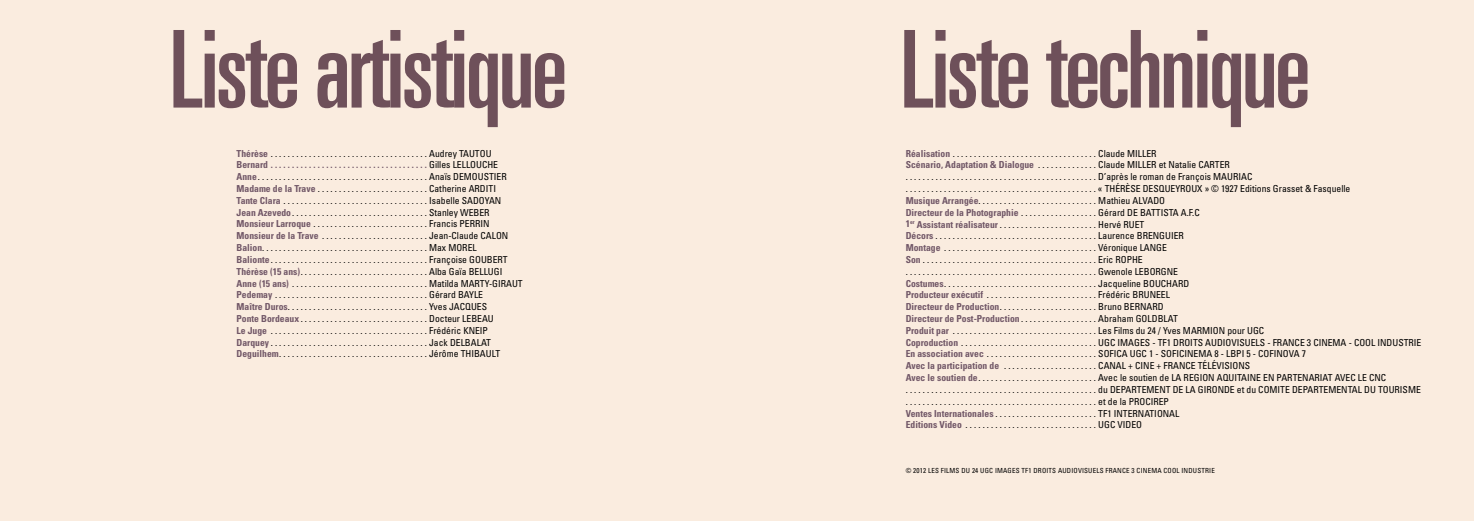
<style>
.page{position:relative;width:1474px;height:521px;background:#fff}
.page>*{position:absolute;margin:0;border:0;box-sizing:border-box;transform-origin:0 0}
.t1{font:ultra-condensed 107.45px "Univers LT Std";letter-spacing:-.025em;color:#715767}
.t2{font:condensed 9.62px/11.8px "Univers LT Std";color:#000}
.t3{font:700 condensed 9.62px "Univers LT Std";color:#715767}
.t4{font:condensed 7px "Univers LT Std";letter-spacing:.025em;color:#000}
.s1{font-weight:700;color:#715767}
.s2{font-weight:400;color:#000}
</style>
<div class="page">
<div style="left:0;top:0;width:1473px;height:521px;background:#faecdf"></div>
<h1 class="t1" style="left:169px;top:8px;width:399px">Liste artistique</h1>
<h1 class="t1" style="left:900px;top:8px;width:412px">Liste technique</h1>
<p class="t2" style="left:236px;top:147px;width:37px"><span class="s1">Thérèse</span> ......................................</p>
<p class="t2" style="left:429px;top:147px;width:64px">Audrey TAUTOU</p>
<p class="t3" style="left:236px;top:159px;width:36px">Bernard......................................</p>
<p class="t2" style="left:429px;top:159px;width:70px">Gilles LELLOUCHE</p>
<p class="t2" style="left:236px;top:171px;width:24px"><span class="s1">Anne</span>.........................................</p>
<p class="t2" style="left:429px;top:171px;width:79px">Anaïs DEMOUSTIER</p>
<p class="t2" style="left:236px;top:183px;width:83px"><span class="s1">Madame de la Trave</span>...........................</p>
<p class="t2" style="left:429px;top:183px;width:68px">Catherine ARDITI</p>
<p class="t2" style="left:236px;top:194px;width:48px"><span class="s1">Tante Clara</span>...................................</p>
<p class="t2" style="left:429px;top:194px;width:74px">Isabelle SADOYAN</p>
<p class="t2" style="left:236px;top:206px;width:58px"><span class="s1">Jean Azevedo</span>.................................</p>
<p class="t2" style="left:429px;top:206px;width:62px">Stanley WEBER</p>
<p class="t2" style="left:236px;top:218px;width:78px"><span class="s1">Monsieur Larroque</span>............................</p>
<p class="t2" style="left:429px;top:218px;width:62px">Francis PERRIN</p>
<p class="t2" style="left:236px;top:230px;width:87px"><span class="s1">Monsieur de la Trave</span>..........................</p>
<p class="t2" style="left:905px;top:147px;width:48px"><span class="s1">Réalisation</span>...................................</p>
<p class="t2" style="left:1098px;top:147px;width:60px">Claude MILLER</p>
<p class="t3" style="left:905px;top:159px;width:134px">Scénario, Adaptation &amp; Dialogue <span class="s2">...............</span></p>
<p class="t2" style="left:905px;top:159px;width:446px;text-indent:192px">Claude MILLER et Natalie CARTER<br>. . . . . . . . . . . . . . . . . . . . . . . . . . . . . . . . . . . . . . . . . . . . . D’après le roman de François MAURIAC<br>. . . . . . . . . . . . . . . . . . . . . . . . . . . . . . . . . . . . . . . . . . . . . « THÉRÈSE DESQUEYROUX » © 1927 Editions Grasset &amp; Fasquelle <span class="s1">Musique Arrangée</span>. . . . . . . . . . . . . . . . . . . . . . . . . . . . Mathieu ALVADO<br><span class="s1">Directeur de la Photographie</span>...................</p>
<p class="t2" style="left:1098px;top:206px;width:103px">Gérard DE BATTISTA A.F.C</p>
<p class="t2" style="left:905px;top:218px;width:96px"><span class="s1">1</span><sup>er</sup> <span class="s1">Assistant réalisateur</span>........................</p>
<p class="t2" style="left:1098px;top:218px;width:47px">Hervé RUET</p>
<p class="t2" style="left:905px;top:230px;width:31px"><span class="s1">Décors</span>.......................................</p>
<p class="t2" style="left:1098px;top:230px;width:87px">Laurence BRENGUIER</p>
<p class="t2" style="left:905px;top:242px;width:40px"><span class="s1">Montage</span> .....................................</p>
<p class="t2" style="left:1098px;top:242px;width:70px">Véronique LANGE</p>
<p class="t2" style="left:905px;top:253px;width:19px"><span class="s1">Son</span>..........................................</p>
<p class="t2" style="left:236px;top:230px;width:273px;text-indent:192px">Jean-Claude CALON<br><span class="s1">Balion</span>. . . . . . . . . . . . . . . . . . . . . . . . . . . . . . . . . . . . . . . Max MOREL<br><span class="s1">Balionte</span>......................................</p>
<p class="t2" style="left:429px;top:253px;width:80px">Françoise GOUBERT</p>
<p class="t2" style="left:905px;top:253px;width:274px;text-indent:192px">Eric ROPHE<br>. . . . . . . . . . . . . . . . . . . . . . . . . . . . . . . . . . . . . . . . . . . . . Gwenole LEBORGNE<br><span class="s1">Costumes</span>.....................................</p>
<p class="t2" style="left:236px;top:265px;width:67px"><span class="s1">Thérèse (15 ans)</span>...............................</p>
<p class="t2" style="left:429px;top:265px;width:75px">Alba Gaïa BELLUGI</p>
<p class="t2" style="left:236px;top:277px;width:57px"><span class="s1">Anne (15 ans)</span>.................................</p>
<p class="t2" style="left:429px;top:277px;width:95px">Matilda MARTY-GIRAUT</p>
<p class="t2" style="left:236px;top:289px;width:40px"><span class="s1">Pedemay</span>.....................................</p>
<p class="t2" style="left:1098px;top:277px;width:92px">Jacqueline BOUCHARD</p>
<p class="t2" style="left:236px;top:289px;width:252px;text-indent:192px">Gérard BAYLE<br><span class="s1">Maître Duros</span>. . . . . . . . . . . . . . . . . . . . . . . . . . . . . . . . . Yves JACQUES<br><span class="s1">Ponte Bordeaux</span>...............................</p>
<p class="t2" style="left:905px;top:289px;width:83px"><span class="s1">Producteur exécutif</span> ...........................</p>
<p class="t2" style="left:1098px;top:289px;width:47px">Frédéric Bruneel</p>
<p class="t2" style="left:905px;top:301px;width:97px"><span class="s1">Directeur de Production</span>........................</p>
<p class="t2" style="left:1098px;top:301px;width:67px">Bruno BERNARD</p>
<p class="t3" style="left:905px;top:313px;width:117px">Directeur de Post-Production<span class="s2">...................</span></p>
<p class="t2" style="left:1098px;top:312px;width:81px">Abraham GOLDBLAT</p>
<p class="t2" style="left:905px;top:324px;width:49px"><span class="s1">Produit par</span> ...................................</p>
<p class="t2" style="left:1098px;top:324px;width:167px">Les Films du 24 / Yves MARMION pour UGC</p>
<p class="t2" style="left:905px;top:336px;width:57px"><span class="s1">Coproduction</span>.................................</p>
<p class="t2" style="left:1098px;top:336px;width:324px">UGC IMAGES - TF1 DROITS AUDIOVISUELS - FRANCE 3 CINEMA - COOL INDUSTRIE</p>
<p class="t2" style="left:905px;top:348px;width:83px"><span class="s1">En association avec</span>...........................</p>
<p class="t2" style="left:1098px;top:348px;width:209px">SOFICA UGC 1 - SOFICINEMA 8 - LBPI 5 - COFINOVA 7</p>
<p class="t2" style="left:905px;top:360px;width:100px"><span class="s1">Avec la participation de</span> .......................</p>
<p class="t2" style="left:1098px;top:360px;width:153px">CANAL + CINE + FRANCE TÉLÉVISIONS</p>
<p class="t2" style="left:905px;top:372px;width:76px"><span class="s1">Avec le soutien de</span>.............................</p>
<p class="t2" style="left:429px;top:312px;width:66px">Docteur LEBEAU</p>
<p class="t2" style="left:236px;top:324px;width:36px"><span class="s1">Le Juge</span> ......................................</p>
<p class="t2" style="left:429px;top:324px;width:60px">Frédéric KNEIP</p>
<p class="t2" style="left:236px;top:336px;width:36px"><span class="s1">Darquey</span>......................................</p>
<p class="t2" style="left:429px;top:336px;width:63px">Jack DELBALAT</p>
<p class="t2" style="left:236px;top:348px;width:46px"><span class="s1">Deguilhem</span>....................................</p>
<p class="t2" style="left:429px;top:348px;width:73px">Jérôme THIBAULT</p>
<p class="t2" style="left:905px;top:372px;width:516px;text-indent:192px">Avec le soutien de LA REGION AQUITAINE EN PARTENARIAT AVEC LE CNC<br>. . . . . . . . . . . . . . . . . . . . . . . . . . . . . . . . . . . . . . . . . . . . . du DEPARTEMENT DE LA GIRONDE et du COMITE DEPARTEMENTAL DU TOURISME . . . . . . . . . . . . . . . . . . . . . . . . . . . . . . . . . . . . . . . . . . . . . et de la PROCIREP<br><span class="s1">Ventes Internationales</span>.........................</p>
<p class="t2" style="left:1098px;top:407px;width:83px">TF1 INTERNATIONAL</p>
<p class="t2" style="left:905px;top:419px;width:61px"><span class="s1">Editions Video</span> ................................</p>
<p class="t2" style="left:1098px;top:419px;width:45px">UGC VIDEO</p>
<p class="t4" style="left:905px;top:466px;width:310px">© 2012 LES FILMS DU 24 UGC IMAGES TF1 DROITS AUDIOVISUELS FRANCE 3 CINEMA COOL INDUSTRIE</p>
</div>
